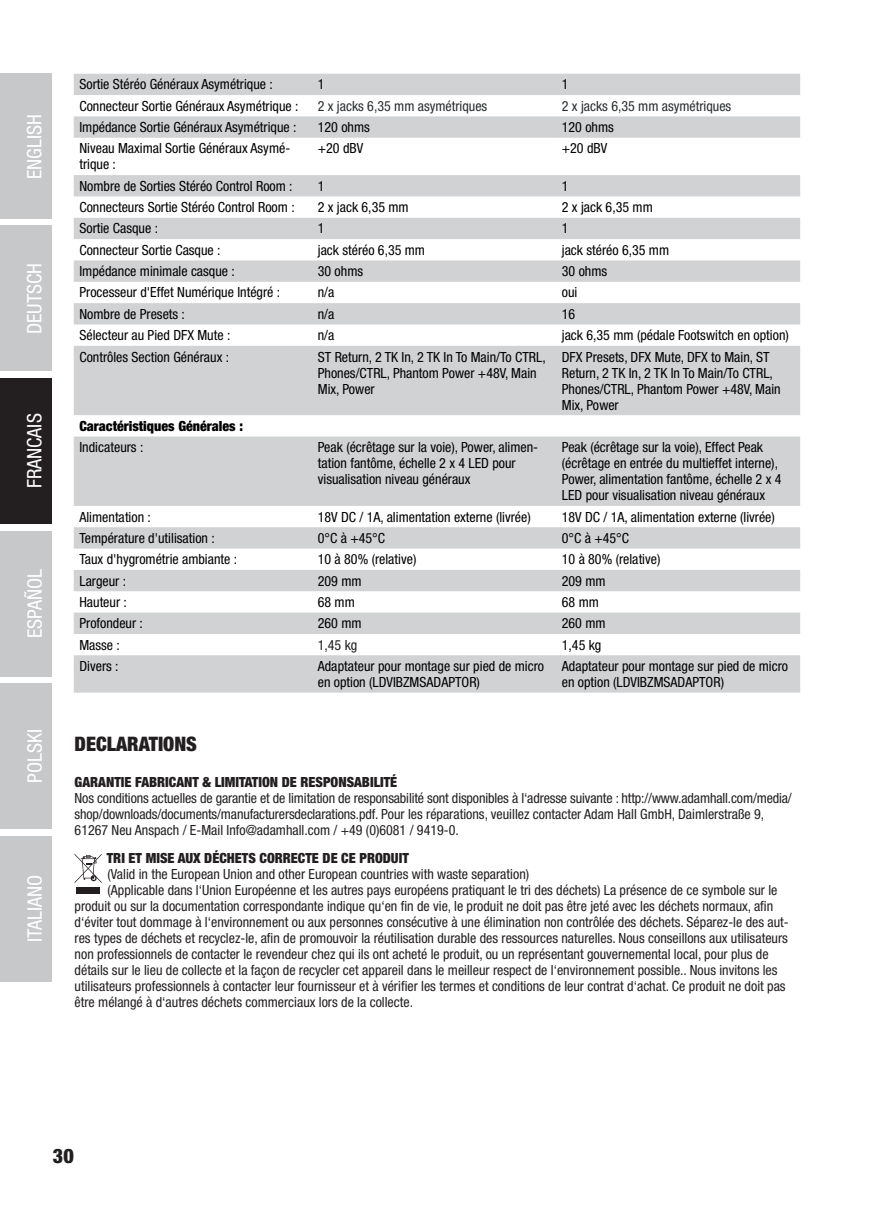
<style>
.page{position:relative;width:874px;height:1225px;background:#fff}
.page>*{position:absolute;margin:0;border:0;box-sizing:border-box;transform-origin:0 0}
.t1{font:condensed 20px "Helvetica Neue LT Std";color:#fff}
.t2{font:900 condensed 20px "Helvetica Neue LT Pro";color:#231f20}
.t3{font:900 condensed 20px "Helvetica Neue LT Std";color:#231f20}
.t4{font:condensed 14px/16px "Helvetica Neue LT Pro";color:#000001}
.t5{font:condensed 14px/16px "Helvetica Neue LT Pro";color:#231f20}
.t6{font:900 condensed 14px "Helvetica Neue LT Pro";color:#231f20}
.t7{font:condensed 14px "Helvetica Neue LT Pro";color:#292d2f}
.t8{font:900 condensed 14px "Helvetica Neue LT Pro";color:#000001}
</style>
<div class="page">
<div style="left:0;top:74px;width:52px;height:145px;background:#c7c8ca"></div>
<div style="left:0;top:226px;width:52px;height:145px;background:#c7c8ca"></div>
<div style="left:0;top:378px;width:52px;height:146px;background:#231f20"></div>
<div style="left:0;top:531px;width:52px;height:146px;background:#c7c8ca"></div>
<div style="left:0;top:683px;width:52px;height:146px;background:#c7c8ca"></div>
<div style="left:0;top:836px;width:52px;height:145px;background:#c7c8ca"></div>
<svg style="left:74px;top:74px;width:725px;height:618px;fill:#d1d2d4"></svg>
<div style="left:77px;top:887px;width:23px;height:6px;background:#231f20"></div>
<svg style="left:75px;top:854px;width:27px;height:29px"></svg>
<h1 class="t1" style="left:23px;top:179px;width:66px;rotate:-90deg">ENGLISH</h1>
<h1 class="t1" style="left:23px;top:334px;width:73px;rotate:-90deg">DEUTSCH</h1>
<h1 class="t1" style="left:23px;top:488px;width:76px;rotate:-90deg">FRANCAIS</h1>
<h1 class="t1" style="left:23px;top:638px;width:71px;rotate:-90deg">ESPAÑOL</h1>
<h1 class="t1" style="left:23px;top:782px;width:55px;rotate:-90deg">POLSKI</h1>
<h1 class="t1" style="left:23px;top:942px;width:69px;rotate:-90deg">ITALIANO</h1>
<p class="t4" style="left:79px;top:76px;width:195px">Sortie Stéréo Généraux Asymétrique :</p>
<p class="t4" style="left:317px;top:76px;width:8px">1</p>
<p class="t4" style="left:561px;top:76px;width:8px">1</p>
<p class="t4" style="left:79px;top:98px;width:220px">Connecteur Sortie Généraux Asymétrique :</p>
<p class="t7" style="left:317px;top:97px;width:171px">2 x jacks 6,35 mm asymétriques</p>
<p class="t7" style="left:561px;top:97px;width:171px">2 x jacks 6,35 mm asymétriques</p>
<p class="t4" style="left:79px;top:119px;width:218px">Impédance Sortie Généraux Asymétrique :</p>
<p class="t4" style="left:317px;top:119px;width:54px">120 ohms</p>
<p class="t4" style="left:561px;top:119px;width:54px">120 ohms</p>
<p class="t4" style="left:79px;top:140px;width:212px">Niveau Maximal Sortie Généraux Asymé&shy;trique :</p>
<p class="t4" style="left:317px;top:140px;width:47px">+20 dBV</p>
<p class="t4" style="left:561px;top:140px;width:47px">+20 dBV</p>
<p class="t4" style="left:79px;top:178px;width:214px">Nombre de Sorties Stéréo Control Room :</p>
<p class="t4" style="left:317px;top:178px;width:8px">1</p>
<p class="t4" style="left:561px;top:178px;width:8px">1</p>
<p class="t4" style="left:79px;top:199px;width:217px">Connecteurs Sortie Stéréo Control Room :</p>
<p class="t4" style="left:317px;top:199px;width:92px">2 x jack 6,35 mm</p>
<p class="t4" style="left:561px;top:199px;width:92px">2 x jack 6,35 mm</p>
<p class="t4" style="left:79px;top:220px;width:80px">Sortie Casque :</p>
<p class="t4" style="left:317px;top:220px;width:8px">1</p>
<p class="t4" style="left:561px;top:220px;width:8px">1</p>
<p class="t4" style="left:79px;top:242px;width:142px">Connecteur Sortie Casque :</p>
<p class="t4" style="left:317px;top:242px;width:109px">jack stéréo 6,35 mm</p>
<p class="t4" style="left:561px;top:242px;width:109px">jack stéréo 6,35 mm</p>
<p class="t4" style="left:79px;top:263px;width:157px">Impédance minimale casque :</p>
<p class="t4" style="left:317px;top:263px;width:47px">30 ohms</p>
<p class="t4" style="left:561px;top:263px;width:47px">30 ohms</p>
<p class="t4" style="left:79px;top:284px;width:202px">Processeur d'Effet Numérique Intégré :</p>
<p class="t4" style="left:317px;top:284px;width:18px">n/a</p>
<p class="t4" style="left:561px;top:284px;width:17px">oui</p>
<p class="t4" style="left:79px;top:306px;width:107px">Nombre de Presets :</p>
<p class="t4" style="left:317px;top:306px;width:18px">n/a</p>
<p class="t4" style="left:561px;top:306px;width:15px">16</p>
<p class="t4" style="left:79px;top:327px;width:152px">Sélecteur au Pied DFX Mute :</p>
<p class="t4" style="left:317px;top:327px;width:18px">n/a</p>
<p class="t4" style="left:561px;top:327px;width:228px">jack 6,35 mm (pédale Footswitch en option)</p>
<p class="t4" style="left:79px;top:348px;width:151px">Contrôles Section Généraux :</p>
<p class="t4" style="left:317px;top:348px;width:229px">ST Return, 2 TK In, 2 TK In To Main/To CTRL,<br>Phones/CTRL, Phantom Power +48V, Main<br>Mix, Power</p>
<p class="t4" style="left:561px;top:348px;width:220px">DFX Presets, DFX Mute, DFX to Main, ST<br>Return, 2 TK In, 2 TK In To Main/To CTRL,<br>Phones/CTRL, Phantom Power +48V, Main<br>Mix, Power</p>
<p class="t8" style="left:79px;top:417px;width:165px">Caractéristiques Générales :</p>
<p class="t4" style="left:79px;top:439px;width:65px">Indicateurs :</p>
<p class="t4" style="left:317px;top:439px;width:222px">Peak (écrêtage sur la voie), Power, alimen&shy;tation fantôme, échelle 2 x 4 LED pour visualisation niveau généraux</p>
<p class="t4" style="left:561px;top:439px;width:221px">Peak (écrêtage sur la voie), Effect Peak (écrêtage en entrée du multieffet interne), Power, alimentation fantôme, échelle 2 x 4<br>LED pour visualisation niveau généraux</p>
<p class="t4" style="left:79px;top:508px;width:73px">Alimentation :</p>
<p class="t4" style="left:317px;top:508px;width:214px">18V DC / 1A, alimentation externe (livrée)</p>
<p class="t4" style="left:561px;top:508px;width:214px">18V DC / 1A, alimentation externe (livrée)</p>
<p class="t4" style="left:79px;top:530px;width:137px">Température d'utilisation :</p>
<p class="t4" style="left:317px;top:530px;width:69px">0°C à +45°C</p>
<p class="t4" style="left:561px;top:530px;width:69px">0°C à +45°C</p>
<p class="t4" style="left:79px;top:551px;width:159px">Taux d'hygrométrie ambiante :</p>
<p class="t4" style="left:317px;top:551px;width:100px">10 à 80% (relative)</p>
<p class="t4" style="left:561px;top:551px;width:100px">10 à 80% (relative)</p>
<p class="t4" style="left:79px;top:572px;width:48px">Largeur :</p>
<p class="t4" style="left:317px;top:572px;width:45px">209 mm</p>
<p class="t4" style="left:561px;top:572px;width:45px">209 mm</p>
<p class="t4" style="left:79px;top:594px;width:49px">Hauteur :</p>
<p class="t4" style="left:317px;top:594px;width:39px">68 mm</p>
<p class="t4" style="left:561px;top:594px;width:39px">68 mm</p>
<p class="t4" style="left:79px;top:615px;width:65px">Profondeur :</p>
<p class="t4" style="left:317px;top:615px;width:45px">260 mm</p>
<p class="t4" style="left:561px;top:615px;width:45px">260 mm</p>
<p class="t4" style="left:79px;top:636px;width:42px">Masse :</p>
<p class="t5" style="left:317px;top:636px;width:41px">1,45 kg</p>
<p class="t4" style="left:561px;top:636px;width:41px">1,45 kg</p>
<p class="t4" style="left:79px;top:658px;width:41px">Divers :</p>
<p class="t4" style="left:317px;top:658px;width:228px">Adaptateur pour montage sur pied de micro en option (LDVIBZMSADAPTOR)</p>
<p class="t4" style="left:561px;top:658px;width:228px">Adaptateur pour montage sur pied de micro en option (LDVIBZMSADAPTOR)</p>
<h1 class="t2" style="left:75px;top:732px;width:124px">DECLARATIONS</h1>
<p class="t6" style="left:75px;top:774px;width:324px">GARANTIE FABRICANT &amp; LIMITATION DE RESPONSABILITÉ</p>
<p class="t5" style="left:75px;top:790px;width:718px">Nos conditions actuelles de garantie et de limitation de responsabilité sont disponibles à l‘adresse suivante : http://www.adamhall.com/media/ shop/downloads/documents/manufacturersdeclarations.pdf. Pour les réparations, veuillez contacter Adam Hall GmbH, Daimlerstraße 9,<br>61267 Neu Anspach / E-Mail Info@adamhall.com / +49 (0)6081 / 9419-0.</p>
<p class="t6" style="left:107px;top:849px;width:303px">TRI ET MISE AUX DÉCHETS CORRECTE DE CE PRODUIT</p>
<p class="t5" style="left:107px;top:865px;width:423px">(Valid in the European Union and other European countries with waste separation)</p>
<p class="t5" style="left:107px;top:881px;width:671px">(Applicable dans l‘Union Européenne et les autres pays européens pratiquant le tri des déchets) La présence de ce symbole sur le</p>
<p class="t5" style="left:75px;top:897px;width:699px">produit ou sur la documentation correspondante indique qu‘en fin de vie, le produit ne doit pas être jeté avec les déchets normaux, afin</p>
<p class="t5" style="left:75px;top:913px;width:715px">d‘éviter tout dommage à l‘environnement ou aux personnes consécutive à une élimination non contrôlée des déchets. Séparez-le des aut-</p>
<p class="t5" style="left:75px;top:929px;width:714px">res types de déchets et recyclez-le, afin de promouvoir la réutilisation durable des ressources naturelles. Nous conseillons aux utilisateurs</p>
<p class="t5" style="left:75px;top:945px;width:695px">non professionnels de contacter le revendeur chez qui ils ont acheté le produit, ou un représentant gouvernemental local, pour plus de</p>
<p class="t5" style="left:75px;top:961px;width:704px">détails sur le lieu de collecte et la façon de recycler cet appareil dans le meilleur respect de l‘environnement possible.. Nous invitons les</p>
<p class="t5" style="left:75px;top:977px;width:712px">utilisateurs professionnels à contacter leur fournisseur et à vérifier les termes et conditions de leur contrat d‘achat. Ce produit ne doit pas</p>
<p class="t5" style="left:75px;top:993px;width:340px">être mélangé à d‘autres déchets commerciaux lors de la collecte.</p>
<h1 class="t3" style="left:53px;top:1143px;width:22px">30</h1>
</div>
